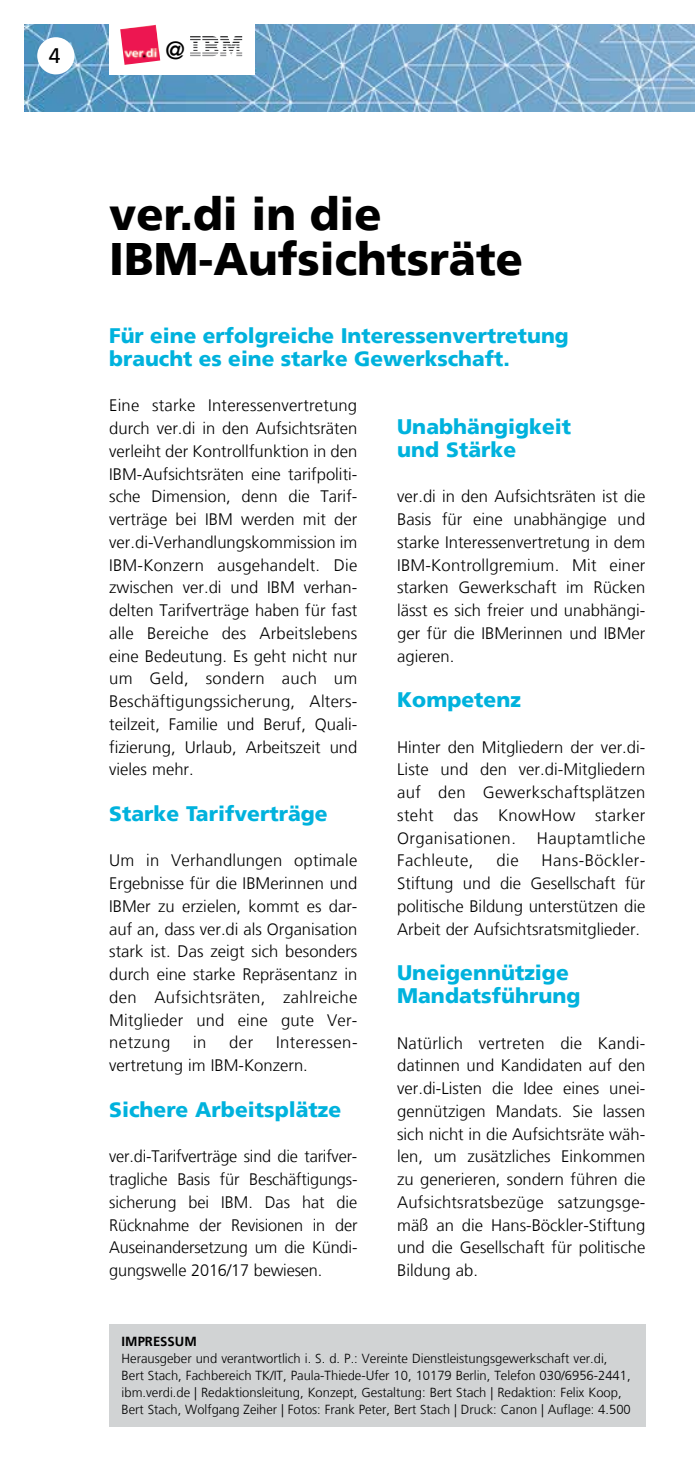
<style>
.page{position:relative;width:695px;height:1474px;background:#fff}
.page>*{position:absolute;margin:0;border:0;box-sizing:border-box;transform-origin:0 0}
.t1{font:900 45.5px/45.5px "Frutiger";color:#000}
.t2{font:25.2px "Frutiger";color:#000}
.t3{font:900 21px/22.8px "Frutiger";color:#00b2dd}
.t4{font:21px "Frutiger";color:#000}
.t5{font:300 16.62px/22.8px "Frutiger";color:#000;text-align:justify}
.t6{font:300 16.62px "Frutiger";letter-spacing:.025em;color:#000}
.t7{font:300 16.62px "Frutiger";letter-spacing:.03em;color:#000}
.t8{font:300 13.12px/17.2px "Frutiger";color:#000}
.t9{font:700 13.12px "Frutiger";color:#000}
</style>
<div class="page">
<img style="left:25px;top:25px;width:669px;height:87px">
<div style="left:109px;top:20px;width:145px;height:54px;background:#fff"></div>
<div style="left:178px;top:22px;width:76px;height:48px;background:#fff;opacity:.45"></div>
<img style="left:196px;top:36px;width:46px;height:7px">
<img style="left:120px;top:25px;width:37px;height:40px">
<div style="left:153px;top:28px;width:43px;height:45px;background:#fff"></div>
<div style="left:37px;top:37px;width:37px;height:37px;background:#fff;border-radius:50%"></div>
<div style="left:109px;top:1323px;width:536px;height:103px;background:#d1d3d4"></div>
<p class="t4" style="left:49px;top:44px;width:13px">4</p>
<h2 class="t2" style="left:165px;top:36px;width:22px">@</h2>
<h1 class="t1" style="left:109px;top:191px;width:415px">ver.di in die<br>IBM-Aufsichtsräte</h1>
<p class="t3" style="left:109px;top:325px;width:461px">Für eine erfolgreiche Interessenvertretung braucht es eine starke Gewerkschaft.</p>
<p class="t5" style="left:109px;top:394px;width:250px">Eine starke Interessenvertretung durch ver.di in den Aufsichtsräten verleiht der Kontrollfunktion in den IBM-Aufsichtsräten eine tarifpoliti&shy;sche Dimension, denn die Tarif&shy;verträge bei IBM werden mit der ver.di-Verhandlungskommission im IBM-Konzern ausgehandelt. Die zwischen ver.di und IBM verhan&shy;delten Tarifverträge haben für fast alle Bereiche des Arbeitslebens eine Bedeutung. Es geht nicht nur um Geld, sondern auch um Beschäftigungssicherung, Alters&shy;teilzeit, Familie und Beruf, Quali&shy;fizierung, Urlaub, Arbeitszeit und vieles mehr.</p>
<p class="t3" style="left:109px;top:802px;width:220px">Starke Tarifverträge</p>
<p class="t5" style="left:109px;top:849px;width:250px">Um in Verhandlungen optimale Ergebnisse für die IBMerinnen und IBMer zu erzielen, kommt es dar&shy;auf an, dass ver.di als Organisation stark ist. Das zeigt sich besonders durch eine starke Repräsentanz in den Aufsichtsräten, zahlreiche Mitglieder und eine gute Ver&shy;netzung</p>
<p class="t5" style="left:193px;top:1031px;width:15px">in</p>
<p class="t5" style="left:229px;top:1031px;width:26px">der</p>
<p class="t5" style="left:109px;top:1031px;width:250px;text-indent:167px">Interessen&shy;vertretung im IBM-Konzern.</p>
<p class="t3" style="left:109px;top:1098px;width:233px">Sichere Arbeitsplätze</p>
<p class="t5" style="left:109px;top:1145px;width:250px">ver.di-Tarifverträge sind die tarifver&shy;tragliche Basis für Beschäftigungs&shy;sicherung bei IBM. Das hat die Rücknahme der Revisionen in der Auseinandersetzung um die Kündi&shy;gungswelle 2016/17 bewiesen.</p>
<p class="t3" style="left:397px;top:415px;width:175px">Unabhängigkeit und Stärke</p>
<p class="t5" style="left:397px;top:485px;width:250px">ver.di in den Aufsichtsräten ist die Basis für eine unabhängige und starke Interessenvertretung in dem IBM-Kontrollgremium. Mit einer starken Gewerkschaft im Rücken lässt es sich freier und unabhängi&shy;ger für die IBMerinnen und IBMer agieren.</p>
<p class="t3" style="left:397px;top:688px;width:125px">Kompetenz</p>
<p class="t5" style="left:397px;top:735px;width:250px">Hinter den Mitgliedern der ver.di-Liste und den ver.di-Mitgliedern auf den Gewerkschaftsplätzen steht das KnowHow starker Organisationen.</p>
<p class="t6" style="left:536px;top:828px;width:110px">Hauptamtliche</p>
<p class="t5" style="left:397px;top:849px;width:250px;text-indent:144px">Hans-Böckler-Stiftung und die Gesellschaft für politische Bildung unterstützen die Arbeit der Aufsichtsratsmitglieder.</p>
<p class="t3" style="left:397px;top:961px;width:185px">Uneigennützige<br>Mandatsführung</p>
<p class="t5" style="left:397px;top:1031px;width:250px">Natürlich vertreten die Kandi&shy;datinnen und Kandidaten auf den ver.di-Listen die Idee eines unei&shy;gennützigen Mandats. Sie lassen sich nicht in die Aufsichtsräte wäh&shy;len, um zusätzliches Einkommen zu generieren, sondern führen die Aufsichtsratsbezüge satzungsge&shy;mäß an die Hans-Böckler-Stiftung und die Gesellschaft für politische Bildung ab.</p>
<p class="t7" style="left:397px;top:851px;width:78px">Fachleute,</p>
<p class="t5" style="left:496px;top:849px;width:24px">die</p>
<p class="t9" style="left:122px;top:1333px;width:77px">IMPRESSUM</p>
<p class="t8" style="left:122px;top:1350px;width:510px">Herausgeber und verantwortlich i. S. d. P.: Vereinte Dienstleistungsgewerkschaft ver.di, Bert Stach, Fachbereich TK/IT, Paula-Thiede-Ufer 10, 10179 Berlin, Telefon 030/6956-2441, ibm.verdi.de | Redaktionsleitung, Konzept, Gestaltung: Bert Stach | Redaktion: Felix Koop, Bert Stach, Wolfgang Zeiher | Fotos: Frank Peter, Bert Stach | Druck: Canon | Auflage: 4.500</p>
</div>
